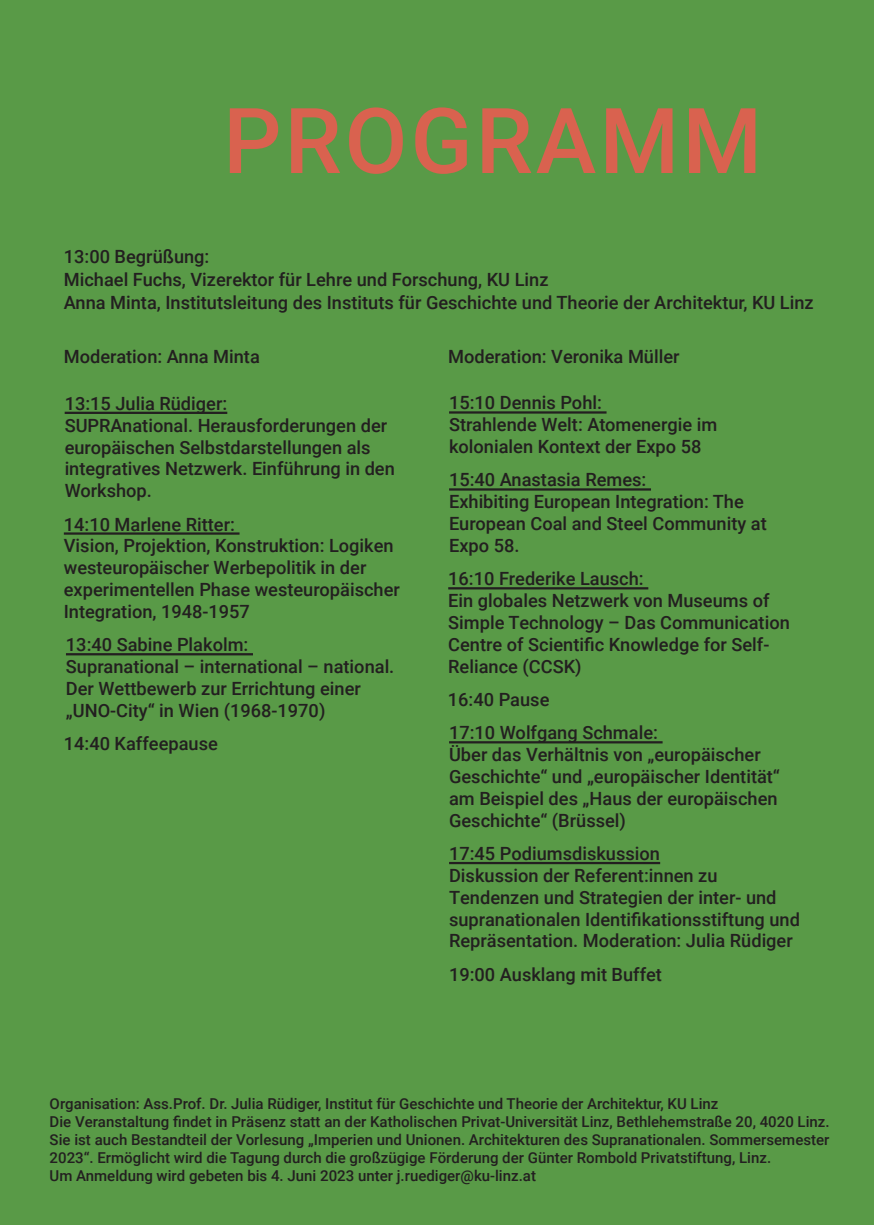
<style>
.page{position:relative;width:874px;height:1225px;background:#fff}
.page>*{position:absolute;margin:0;border:0;box-sizing:border-box;transform-origin:0 0}
.t1{font:500 91px "Roboto";letter-spacing:.035em;color:#d9624f}
.t2{font:500 18.2px/21.8px "Roboto";color:#231f20}
.t3{font:500 15px/18px "Roboto";color:#231f20}
</style>
<div class="page">
<div style="left:0;top:0;width:873px;height:1225px;background:#599a47"></div>
<hr style="left:65px;top:412px;width:162px;height:2px;background:#231f20">
<hr style="left:66px;top:653px;width:187px;height:2px;background:#231f20">
<hr style="left:448px;top:587px;width:200px;height:2px;background:#231f20">
<hr style="left:64px;top:532px;width:175px;height:3px;background:#231f20">
<hr style="left:449px;top:411px;width:157px;height:2px;background:#231f20">
<hr style="left:449px;top:488px;width:201px;height:2px;background:#231f20">
<hr style="left:449px;top:741px;width:213px;height:2px;background:#231f20">
<hr style="left:449px;top:862px;width:210px;height:2px;background:#231f20">
<h1 class="t1" style="left:223px;top:77px;width:540px">PROGRAMM</h1>
<p class="t2" style="left:64px;top:244px;width:751px;line-height:22.8px">13:00 Begrüßung:<br>Michael Fuchs, Vizerektor für Lehre und Forschung, KU Linz<br>Anna Minta, Institutsleitung des Instituts für Geschichte und Theorie der Architektur, KU Linz</p>
<p class="t2" style="left:64px;top:345px;width:197px">Moderation: Anna Minta</p>
<p class="t2" style="left:448px;top:345px;width:233px">Moderation: Veronika Müller</p>
<p class="t2" style="left:449px;top:391px;width:269px">15:10 Dennis Pohl:<br>Strahlende Welt: Atomenergie im kolonialen Kontext der Expo 58</p>
<p class="t2" style="left:449px;top:468px;width:319px">15:40 Anastasia Remes:<br>Exhibiting European Integration: The<br>European Coal and Steel Community at<br>Expo 58.</p>
<p class="t2" style="left:65px;top:392px;width:331px">13:15 Julia Rüdiger:<br>SUPRAnational. Herausforderungen der europäischen Selbstdarstellungen als integratives Netzwerk. Einführung in den<br>Workshop.</p>
<p class="t2" style="left:64px;top:512px;width:337px">14:10 Marlene Ritter:<br>Vision, Projektion, Konstruktion: Logiken westeuropäischer Werbepolitik in der experimentellen Phase westeuropäischer Integration, 1948-1957</p>
<p class="t2" style="left:448px;top:567px;width:343px">16:10 Frederike Lausch:<br>Ein globales Netzwerk von Museums of<br>Simple Technology – Das Communication<br>Centre of Scientific Knowledge for Self-<br>Reliance (CCSK)</p>
<p class="t2" style="left:66px;top:633px;width:330px">13:40 Sabine Plakolm:<br>Supranational – international – national.<br>Der Wettbewerb zur Errichtung einer „UNO-City“ in Wien (1968-1970)</p>
<p class="t2" style="left:447px;top:688px;width:103px">16:40 Pause</p>
<p class="t2" style="left:64px;top:732px;width:155px">14:40 Kaffeepause</p>
<p class="t2" style="left:449px;top:721px;width:332px">17:10 Wolfgang Schmale:<br>Über das Verhältnis von „europäischer Geschichte“ und „europäischer Identität“ am Beispiel des „Haus der europäischen Geschichte“ (Brüssel)</p>
<p class="t2" style="left:449px;top:842px;width:352px">17:45 Podiumsdiskussion<br>Diskussion der Referent:innen zu Tendenzen und Strategien der inter- und supranationalen Identifikationsstiftung und Repräsentation. Moderation: Julia Rüdiger</p>
<p class="t2" style="left:449px;top:962px;width:214px">19:00 Ausklang mit Buffet</p>
<p class="t3" style="left:50px;top:1094px;width:781px">Organisation: Ass.Prof. Dr. Julia Rüdiger, Institut für Geschichte und Theorie der Architektur, KU Linz<br>Die Veranstaltung findet in Präsenz statt an der Katholischen Privat-Universität Linz, Bethlehemstraße 20, 4020 Linz.<br>Sie ist auch Bestandteil der Vorlesung „Imperien und Unionen. Architekturen des Supranationalen. Sommersemester 2023“. Ermöglicht wird die Tagung durch die großzügige Förderung der Günter Rombold Privatstiftung, Linz.<br>Um Anmeldung wird gebeten bis 4. Juni 2023 unter j.ruediger@ku-linz.at</p>
</div>
